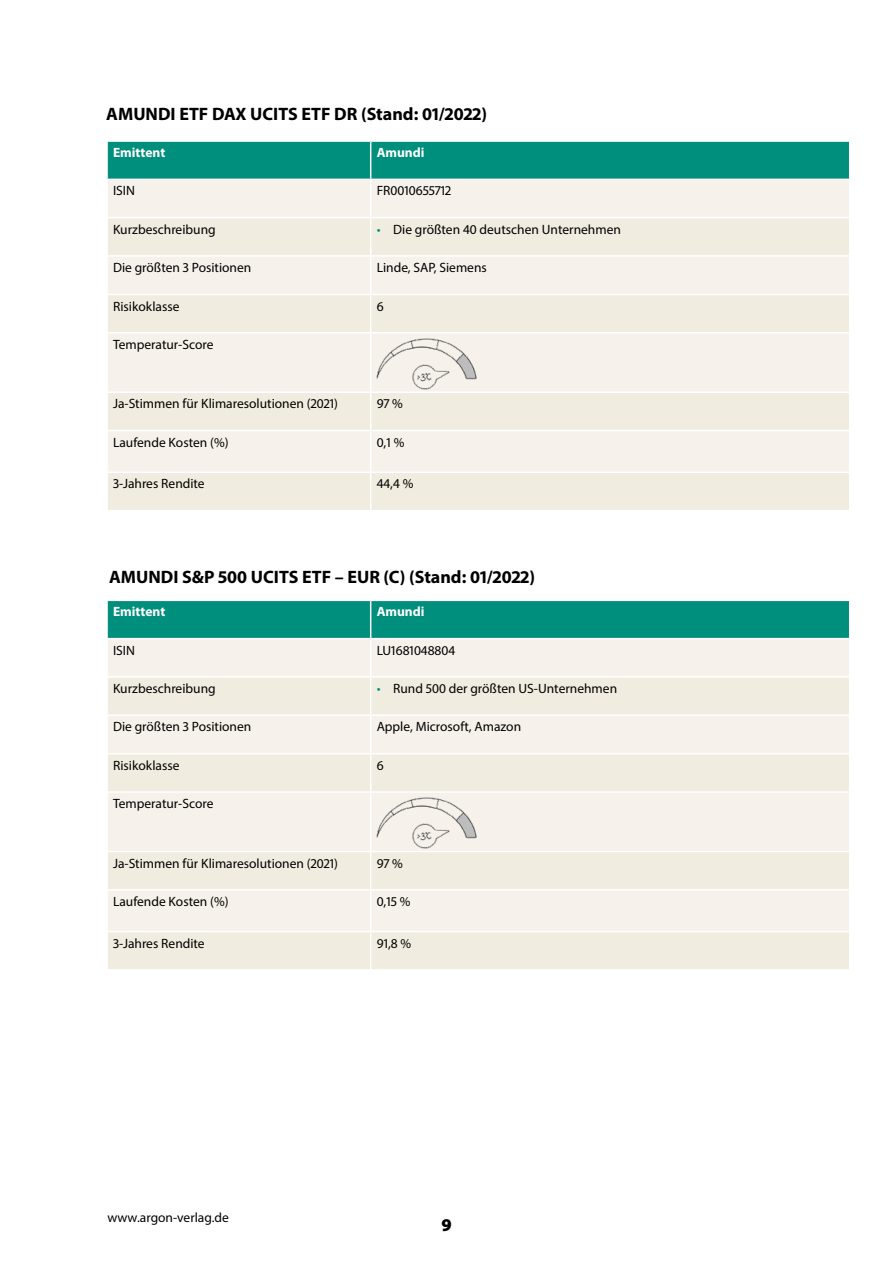
<style>
.page{position:relative;width:893px;height:1263px;background:#fff}
.page>*{position:absolute;margin:0;border:0;box-sizing:border-box;transform-origin:0 0}
.Tabellentext{font:700 18px "Myriad Pro";color:#000}
.t1{font:900 18px "Myriad Pro";color:#000}
.Tabellentext-2{font:13.5px "Myriad Pro";color:#000}
.Tabellentext-3{font:700 13.5px "Myriad Pro";color:#fff}
.s1{font-style:italic;color:#008e7d}
</style>
<div class="page">
<div style="left:108px;top:142px;width:741px;height:37px;background:#008e7d"></div>
<div style="left:108px;top:180px;width:741px;height:37px;background:#f6f2eb"></div>
<svg style="left:108px;top:218px;width:741px;height:292px;background:#f3eee5"></svg>
<hr style="left:370px;top:180px;width:1px;height:37px;background:#fff">
<hr style="left:370px;top:218px;width:1px;height:37px;background:#fff">
<hr style="left:106px;top:255px;width:265px;height:2px;background:#fff">
<hr style="left:371px;top:255px;width:479px;height:2px;background:#fff">
<hr style="left:370px;top:257px;width:1px;height:37px;background:#fff">
<hr style="left:106px;top:294px;width:265px;height:1px;background:#fff">
<hr style="left:371px;top:294px;width:479px;height:1px;background:#fff">
<hr style="left:370px;top:295px;width:1px;height:37px;background:#fff">
<hr style="left:106px;top:332px;width:265px;height:1px;background:#fff">
<hr style="left:371px;top:332px;width:479px;height:1px;background:#fff">
<hr style="left:370px;top:333px;width:1px;height:59px;background:#fff">
<hr style="left:106px;top:392px;width:265px;height:1px;background:#fff">
<hr style="left:371px;top:392px;width:479px;height:1px;background:#fff">
<hr style="left:370px;top:393px;width:1px;height:37px;background:#fff">
<hr style="left:106px;top:430px;width:265px;height:1px;background:#fff">
<hr style="left:371px;top:430px;width:479px;height:1px;background:#fff">
<hr style="left:370px;top:431px;width:1px;height:41px;background:#fff">
<hr style="left:106px;top:472px;width:265px;height:1px;background:#fff">
<hr style="left:371px;top:472px;width:479px;height:1px;background:#fff">
<hr style="left:370px;top:473px;width:1px;height:37px;background:#fff">
<hr style="left:370px;top:142px;width:1px;height:37px;background:#fff">
<img style="left:373px;top:336px;width:107px;height:55px">
<div style="left:108px;top:601px;width:741px;height:37px;background:#008e7d"></div>
<div style="left:108px;top:639px;width:741px;height:37px;background:#f6f2eb"></div>
<svg style="left:108px;top:678px;width:741px;height:291px;background:#f3eee5"></svg>
<hr style="left:370px;top:639px;width:1px;height:37px;background:#fff">
<hr style="left:370px;top:678px;width:1px;height:36px;background:#fff">
<hr style="left:106px;top:714px;width:265px;height:2px;background:#fff">
<hr style="left:371px;top:714px;width:479px;height:2px;background:#fff">
<hr style="left:370px;top:716px;width:1px;height:37px;background:#fff">
<hr style="left:106px;top:753px;width:265px;height:1px;background:#fff">
<hr style="left:371px;top:753px;width:479px;height:1px;background:#fff">
<hr style="left:370px;top:754px;width:1px;height:37px;background:#fff">
<hr style="left:106px;top:791px;width:265px;height:2px;background:#fff">
<hr style="left:371px;top:791px;width:479px;height:2px;background:#fff">
<hr style="left:370px;top:793px;width:1px;height:58px;background:#fff">
<hr style="left:106px;top:851px;width:265px;height:1px;background:#fff">
<hr style="left:371px;top:851px;width:479px;height:1px;background:#fff">
<hr style="left:370px;top:852px;width:1px;height:37px;background:#fff">
<hr style="left:106px;top:889px;width:265px;height:1px;background:#fff">
<hr style="left:371px;top:889px;width:479px;height:1px;background:#fff">
<hr style="left:370px;top:890px;width:1px;height:41px;background:#fff">
<hr style="left:106px;top:931px;width:265px;height:1px;background:#fff">
<hr style="left:371px;top:931px;width:479px;height:1px;background:#fff">
<hr style="left:370px;top:932px;width:1px;height:37px;background:#fff">
<hr style="left:370px;top:601px;width:1px;height:37px;background:#fff">
<img style="left:373px;top:795px;width:107px;height:55px">
<p class="Tabellentext" style="left:106px;top:102px;width:382px">AMUNDI ETF DAX UCITS ETF DR (Stand: 01/2022)</p>
<p class="Tabellentext-3" style="left:113px;top:144px;width:54px">Emittent</p>
<p class="Tabellentext-3" style="left:377px;top:144px;width:49px">Amundi</p>
<p class="Tabellentext-2" style="left:113px;top:183px;width:23px">ISIN</p>
<p class="Tabellentext-2" style="left:377px;top:183px;width:76px">FR0010655712</p>
<p class="Tabellentext-2" style="left:113px;top:221px;width:104px">Kurzbeschreibung</p>
<p class="Tabellentext-2" style="left:377px;top:221px;width:246px"><span class="s1">•</span> Die größten 40 deutschen Unternehmen</p>
<p class="Tabellentext-2" style="left:113px;top:259px;width:140px">Die größten 3 Positionen</p>
<p class="Tabellentext-2" style="left:377px;top:259px;width:112px">Linde, SAP, Siemens</p>
<p class="Tabellentext-2" style="left:113px;top:298px;width:68px">Risikoklasse</p>
<p class="Tabellentext-2" style="left:377px;top:298px;width:8px">6</p>
<p class="Tabellentext-2" style="left:113px;top:336px;width:102px">Temperatur-Score</p>
<p class="Tabellentext-2" style="left:113px;top:396px;width:226px">Ja-Stimmen für Klimaresolutionen (2021)</p>
<p class="Tabellentext-2" style="left:377px;top:396px;width:28px">97 %</p>
<p class="Tabellentext-2" style="left:113px;top:434px;width:117px">Laufende Kosten (%)</p>
<p class="Tabellentext-2" style="left:377px;top:434px;width:29px">0,1 %</p>
<p class="Tabellentext-2" style="left:113px;top:476px;width:93px">3-Jahres Rendite</p>
<p class="Tabellentext-2" style="left:377px;top:476px;width:38px">44,4 %</p>
<p class="Tabellentext" style="left:109px;top:565px;width:427px">AMUNDI S&amp;P 500 UCITS ETF – EUR (C) (Stand: 01/2022)</p>
<p class="Tabellentext-3" style="left:113px;top:603px;width:54px">Emittent</p>
<p class="Tabellentext-3" style="left:377px;top:603px;width:49px">Amundi</p>
<p class="Tabellentext-2" style="left:113px;top:642px;width:23px">ISIN</p>
<p class="Tabellentext-2" style="left:377px;top:642px;width:80px">LU1681048804</p>
<p class="Tabellentext-2" style="left:113px;top:680px;width:104px">Kurzbeschreibung</p>
<p class="Tabellentext-2" style="left:377px;top:680px;width:242px"><span class="s1">•</span> Rund 500 der größten US-Unternehmen</p>
<p class="Tabellentext-2" style="left:113px;top:718px;width:140px">Die größten 3 Positionen</p>
<p class="Tabellentext-2" style="left:377px;top:718px;width:146px">Apple, Microsoft, Amazon</p>
<p class="Tabellentext-2" style="left:113px;top:757px;width:68px">Risikoklasse</p>
<p class="Tabellentext-2" style="left:377px;top:757px;width:8px">6</p>
<p class="Tabellentext-2" style="left:113px;top:795px;width:102px">Temperatur-Score</p>
<p class="Tabellentext-2" style="left:113px;top:855px;width:226px">Ja-Stimmen für Klimaresolutionen (2021)</p>
<p class="Tabellentext-2" style="left:377px;top:855px;width:28px">97 %</p>
<p class="Tabellentext-2" style="left:113px;top:893px;width:117px">Laufende Kosten (%)</p>
<p class="Tabellentext-2" style="left:377px;top:893px;width:35px">0,15 %</p>
<p class="Tabellentext-2" style="left:113px;top:935px;width:93px">3-Jahres Rendite</p>
<p class="Tabellentext-2" style="left:377px;top:935px;width:36px">91,8 %</p>
<p class="Tabellentext-2" style="left:107px;top:1209px;width:123px">www.argon-verlag.de</p>
<h1 class="t1" style="left:441px;top:1215px;width:12px">9</h1>
</div>
